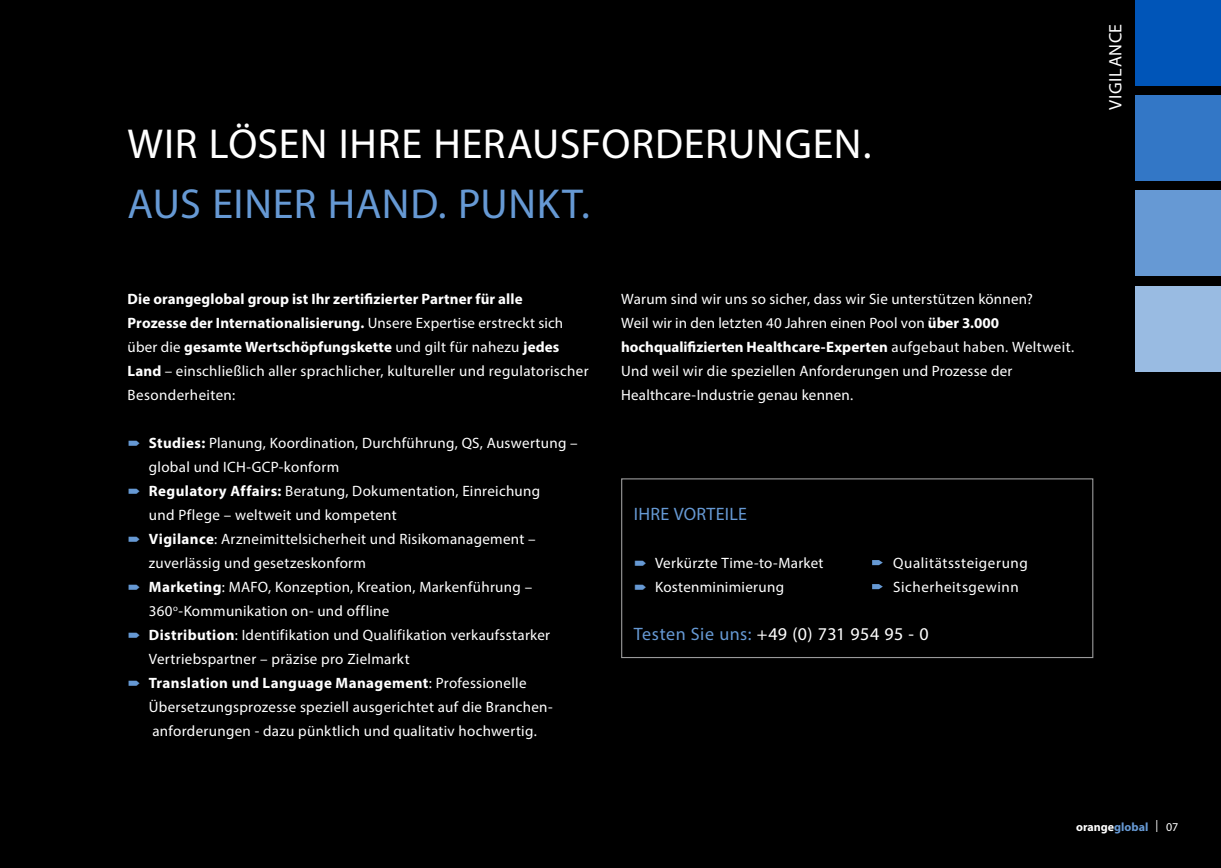
<style>
.page{position:relative;width:1221px;height:868px;background:#fff}
.page>*{position:absolute;margin:0;border:0;box-sizing:border-box;transform-origin:0 0}
.t1{font:42px "Myriad Pro";letter-spacing:.015em;color:#fff}
.t2{font:42px "Myriad Pro";letter-spacing:.01em;color:#6699d4}
.t3{font:18px "Myriad Pro";letter-spacing:.03em;color:#fff}
.t4{font:18px "Myriad Pro";letter-spacing:.015em;color:#6699d4}
.t5{font:15px/24px "Myriad Pro";letter-spacing:.02em;color:#fff}
.t6{font:15px/24px "Myriad Pro";letter-spacing:.04em;color:#fff}
.t7{font:700 12px "Myriad Pro";color:#fff}
.s1{font-weight:700}
.s2{color:#6699d4}
.s3{font-weight:400}
</style>
<div class="page">
<div style="left:0;top:0;width:1220px;height:867px;background:#000"></div>
<div style="left:1135px;top:0;width:85px;height:86px;background:#0055b8"></div>
<div style="left:1135px;top:96px;width:85px;height:85px;background:#3377c6"></div>
<div style="left:1135px;top:191px;width:85px;height:85px;background:#6699d4"></div>
<div style="left:1135px;top:286px;width:85px;height:85px;background:#99bbe2"></div>
<div style="left:621px;top:478px;width:472px;height:180px;border:1px solid #9a9a9b"></div>
<svg style="left:872px;top:560px;width:10px;height:5px"></svg>
<svg style="left:872px;top:584px;width:10px;height:5px"></svg>
<h1 class="t1" style="left:128px;top:117px;width:745px">WIR LÖSEN IHRE HERAUSFORDERUNGEN.</h1>
<h1 class="t2" style="left:128px;top:177px;width:464px">AUS EINER HAND. PUNKT.</h1>
<p class="t5" style="left:128px;top:287px;width:462px"><span class="s1">Die orangeglobal group ist Ihr zertifizierter Partner für alle<br>Prozesse der Internationalisierung.</span> Unsere Expertise erstreckt sich über die <span class="s1">gesamte Wertschöpfungskette</span> und gilt für nahezu <span class="s1">jedes Land</span> – einschließlich aller sprachlicher, kultureller und regulatorischer Besonderheiten:</p>
<p class="t5" style="left:149px;top:431px;width:430px"><span class="s1">Studies:</span> Planung, Koordination, Durchführung, QS, Auswertung – global und ICH-GCP-konform<br><span class="s1">Regulatory Affairs:</span> Beratung, Dokumentation, Einreichung<br>und Pflege – weltweit und kompetent<br><span class="s1">Vigilance</span>: Arzneimittelsicherheit und Risikomanagement – zuverlässig und gesetzeskonform<br><span class="s1">Marketing</span>: MAFO, Konzeption, Kreation, Markenführung – 360<sup>o</sup>-Kommunikation on- und offline<br><span class="s1">Distribution</span>: Identifikation und Qualifikation verkaufsstarker Vertriebspartner – präzise pro Zielmarkt<br><span class="s1">Translation und Language Management</span>: Professionelle Übersetzungsprozesse speziell ausgerichtet auf die Branchen&shy;anforderungen - dazu pünktlich und qualitativ hochwertig.</p>
<p class="t5" style="left:621px;top:287px;width:454px">Warum sind wir uns so sicher, dass wir Sie unterstützen können?<br>Weil wir in den letzten 40 Jahren einen Pool von <span class="s1">über 3.000 hochqualifizierten Healthcare-Experten</span> aufgebaut haben. Weltweit.<br>Und weil wir die speziellen Anforderungen und Prozesse der Healthcare-Industrie genau kennen.</p>
<p class="t4" style="left:634px;top:503px;width:114px">IHRE VORTEILE</p>
<p class="t5" style="left:655px;top:551px;width:170px">Verkürzte Time-to-Market<br>Kostenminimierung</p>
<p class="t3" style="left:634px;top:623px;width:296px"><span class="s2">Testen Sie uns:</span> +49 (0) 731 954 95 - 0</p>
<p class="t6" style="left:893px;top:551px;width:136px">Qualitätssteigerung<br>Sicherheitsgewinn</p>
<p class="t3" style="left:1104px;top:110px;width:88px;rotate:-90deg">VIGILANCE</p>
<p class="t7" style="left:1076px;top:818px;width:104px">orange<span class="s2">global</span> <span class="s3">| 07</span></p>
</div>
